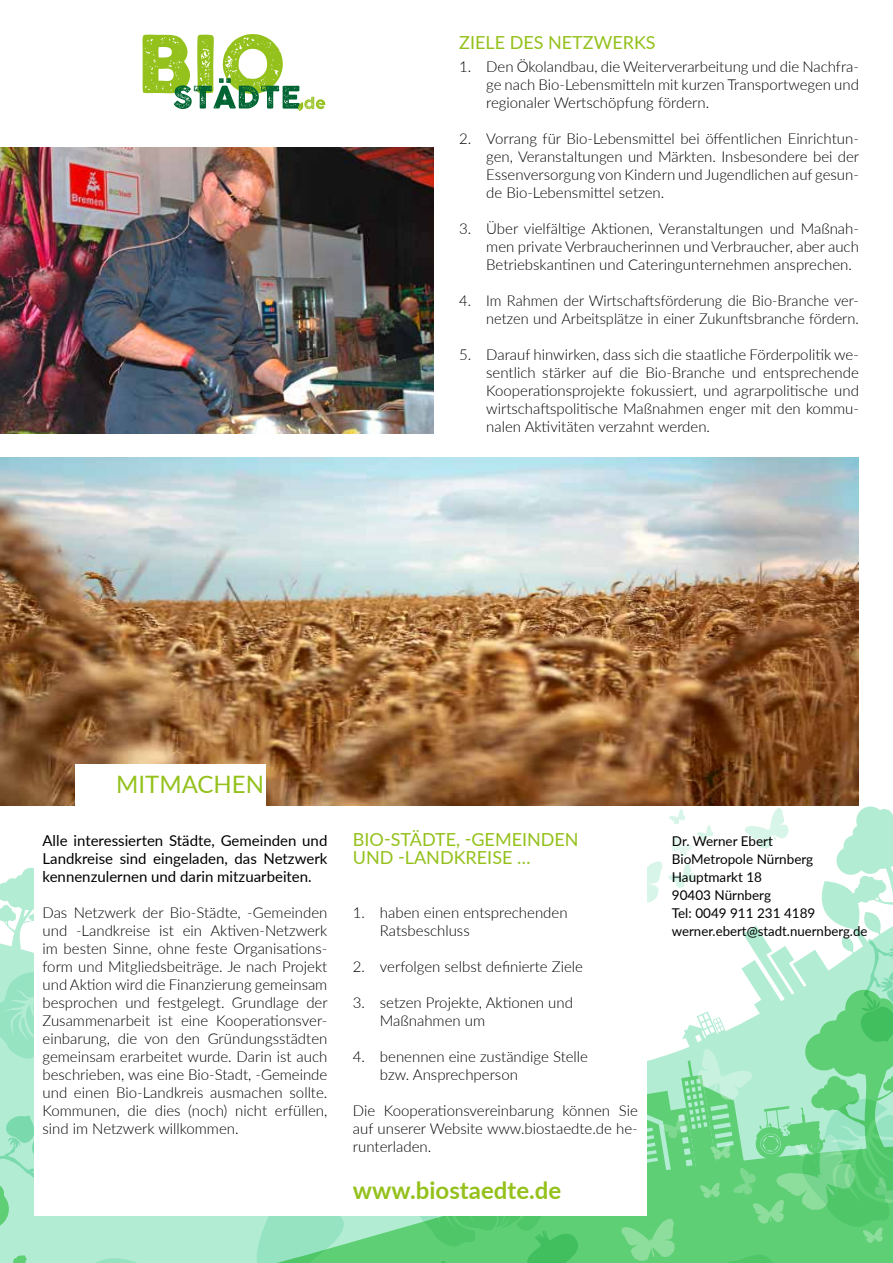
<style>
.page{position:relative;width:893px;height:1263px;background:#fff}
.page>*{position:absolute;margin:0;border:0;box-sizing:border-box;transform-origin:0 0}
.t1{font:700 24px "Lato";color:#94c11c}
.t2{font:24px "Lato";color:#94c11c}
.t3{font:18px/18px "Lato";color:#94c11c}
.t4{font:300 15px/18px "Lato";color:#000;text-align:justify}
.t5{font:15px/18px "Lato";color:#000;text-align:justify}
.t6{font:13.5px/18px "Lato";color:#000}
</style>
<div class="page">
<svg style="left:167px;top:1216px;width:221px;height:47px;background:#a2e6c2"></svg>
<svg style="left:0;top:1115px;width:167px;height:148px;background:#aae9cd"></svg>
<svg style="left:257px;top:1216px;width:88px;height:47px;background:#8ee0b5"></svg>
<svg style="left:388px;top:806px;width:505px;height:457px"></svg>
<svg style="left:0;top:867px;width:34px;height:191px"></svg>
<div style="left:34px;top:779px;width:612px;height:437px;background:#fff"></div>
<img style="left:0;top:457px;width:859px;height:349px">
<div style="left:75px;top:764px;width:191px;height:53px;background:#fff"></div>
<img style="left:0;top:148px;width:434px;height:286px">
<svg style="left:142px;top:34px;width:183px;height:77px"></svg>
<p class="t3" style="left:459px;top:32px;width:198px">ZIELE DES NETZWERKS</p>
<p class="t4" style="left:486px;top:57px;width:374px;text-indent:-27px">1. Den Ökolandbau, die Weiterverarbeitung und die Nachfra&shy;ge nach Bio-Lebensmitteln mit kurzen Transportwegen und regionaler Wertschöpfung fördern.</p>
<p class="t4" style="left:486px;top:129px;width:374px;text-indent:-27px">2. Vorrang für Bio-Lebensmittel bei öffentlichen Einrichtun&shy;gen, Veranstaltungen und Märkten. Insbesondere bei der Essenversorgung von Kindern und Jugendlichen auf gesun&shy;de Bio-Lebensmittel setzen.</p>
<p class="t4" style="left:486px;top:219px;width:374px;text-indent:-27px">3. Über vielfältige Aktionen, Veranstaltungen und Maßnah&shy;men private Verbraucherinnen und Verbraucher, aber auch Betriebskantinen und Cateringunternehmen ansprechen.</p>
<p class="t4" style="left:459px;top:291px;width:401px;text-align:right">4. Im Rahmen der Wirtschaftsförderung die Bio-Branche ver&shy;netzen und Arbeitsplätze in einer Zukunftsbranche fördern.</p>
<p class="t4" style="left:486px;top:345px;width:374px;text-indent:-27px">5. Darauf hinwirken, dass sich die staatliche Förderpolitik we&shy;sentlich stärker auf die Bio-Branche und entsprechende Kooperationsprojekte fokussiert, und agrarpolitische und wirtschaftspolitische Maßnahmen enger mit den kommu&shy;nalen Aktivitäten verzahnt werden.</p>
<h1 class="t2" style="left:116px;top:767px;width:149px">MITMACHEN</h1>
<p class="t5" style="left:43px;top:831px;width:286px">Alle interessierten Städte, Gemeinden und Landkreise sind eingeladen, das Netzwerk kennenzulernen und darin mitzuarbeiten.</p>
<p class="t4" style="left:43px;top:903px;width:287px">Das Netzwerk der Bio-Städte, -Gemeinden und -Landkreise ist ein Aktiven-Netzwerk im besten Sinne, ohne feste Organisations&shy;form und Mitgliedsbeiträge. Je nach Projekt und Aktion wird die Finanzierung gemeinsam besprochen und festgelegt. Grundlage der Zusammenarbeit ist eine Kooperationsver&shy;einbarung, die von den Gründungsstädten gemeinsam erarbeitet wurde. Darin ist auch beschrieben, was eine Bio-Stadt, -Gemeinde und einen Bio-Landkreis ausmachen sollte.<br>Kommunen, die dies (noch) nicht erfüllen, sind im Netzwerk willkommen.</p>
<p class="t3" style="left:353px;top:830px;width:227px">BIO-STÄDTE, -GEMEINDEN<br>UND -LANDKREISE …</p>
<p class="t4" style="left:380px;top:903px;width:189px;text-indent:-27px">1. haben einen entsprechenden<br>Ratsbeschluss</p>
<p class="t4" style="left:353px;top:957px;width:232px">2. verfolgen selbst definierte Ziele</p>
<p class="t4" style="left:380px;top:993px;width:194px;text-indent:-27px">3. setzen Projekte, Aktionen und<br>Maßnahmen um</p>
<p class="t4" style="left:380px;top:1047px;width:210px;text-indent:-27px">4. benennen eine zuständige Stelle bzw. Ansprechperson</p>
<p class="t4" style="left:353px;top:1101px;width:286px">Die Kooperationsvereinbarung können Sie auf unserer Website www.biostaedte.de he&shy;runterladen.</p>
<h1 class="t1" style="left:353px;top:1172px;width:210px">www.biostaedte.de</h1>
<p class="t6" style="left:672px;top:832px;width:197px">Dr. Werner Ebert<br>BioMetropole Nürnberg<br>Hauptmarkt 18<br>90403 Nürnberg<br>Tel: 0049 911 231 4189 werner.ebert@stadt.nuernberg.de</p>
</div>
